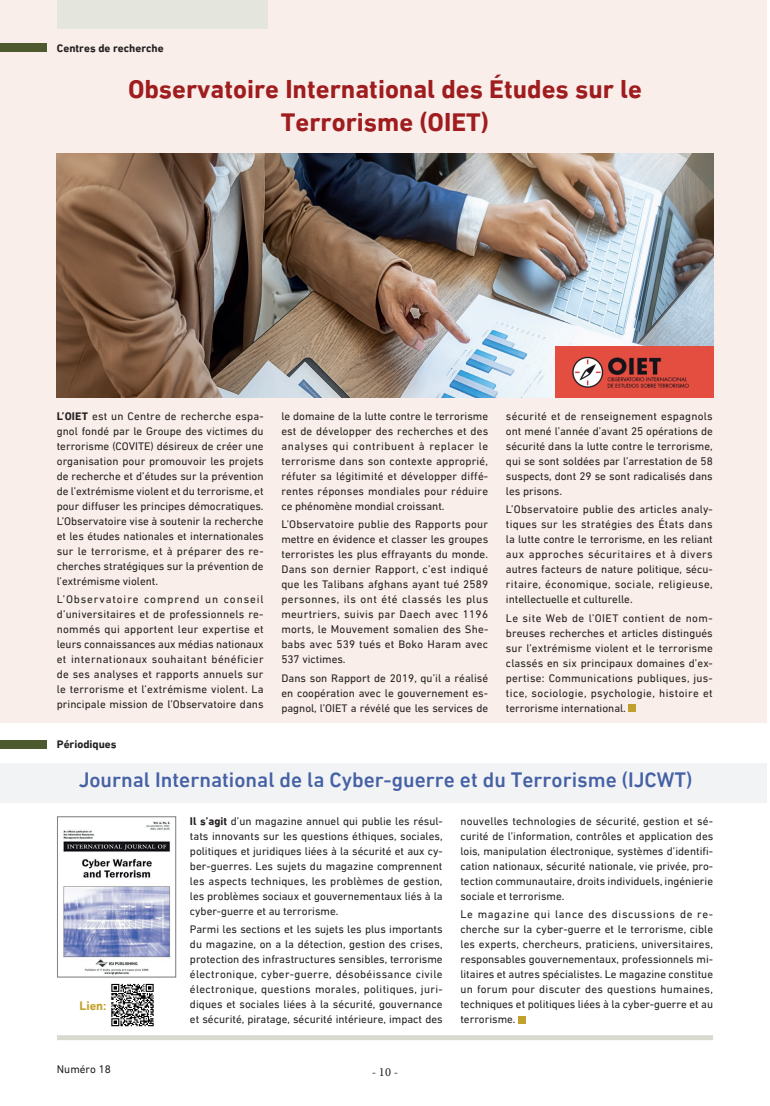
<style>
.page{position:relative;width:770px;height:1106px;background:#fff}
.page>*{position:absolute;margin:0;border:0;box-sizing:border-box;transform-origin:0 0}
.t1{font:700 26.25px/32.5px "DIN Next LTW23";color:#9f1c1f;text-align:center}
.t2{font:500 21.25px "DIN Next LT Arabic";color:#4561a6}
.t3{font:700 12.5px "DIN Next LTW23";color:#c1a12d}
.t4{font:12.5px "Minion Pro";color:#231f20}
.t5{font:11.25px/15px "DIN Next LT Arabic";color:#231f20;text-align:justify}
.t6{font:700 11.25px "DIN Next LT Arabic";color:#231f20}
.s1{font-weight:700}
</style>
<div class="page">
<div style="left:0;top:0;width:766px;height:723px;background:#f9eee9"></div>
<div style="left:628px;top:705px;width:7px;height:7px;background:#c1a12d"></div>
<img style="left:57px;top:154px;width:655px;height:244px">
<img style="left:555px;top:346px;width:157px;height:51px">
<div style="left:57px;top:0;width:210px;height:29px;background:#e4e6de"></div>
<div style="left:57px;top:1035px;width:655px;height:5px;background:#d9dacf"></div>
<div style="left:0;top:763px;width:766px;height:39px;background:#f2f3f4"></div>
<div style="left:518px;top:1016px;width:7px;height:7px;background:#c1a12d"></div>
<div style="left:0;top:740px;width:47px;height:8px;background:#4d5a30"></div>
<div style="left:0;top:43px;width:47px;height:9px;background:#4d5a30"></div>
<img style="left:63px;top:821px;width:108px;height:154px">
<div style="left:57px;top:816px;width:119px;height:161px;border:1px solid #808285"></div>
<svg style="left:111px;top:984px;width:43px;height:42px"></svg>
<p class="t6" style="left:57px;top:41px;width:108px">Centres de recherche</p>
<h1 class="t1" style="left:128px;top:73px;width:515px">Observatoire International des Études sur le<br>Terrorisme (OIET)</h1>
<p class="t5" style="left:57px;top:408px;width:208px"><span class="s1">L’OIET</span> est un Centre de recherche espa&shy;gnol fondé par le Groupe des victimes du terrorisme (COVITE) désireux de créer une organisation pour promouvoir les projets de recherche et d’études sur la prévention de l’extrémisme violent et du terrorisme, et pour diffuser les principes démocratiques.<br>L’Observatoire vise à soutenir la recherche et les études nationales et internationales sur le terrorisme, et à préparer des re&shy;cherches stratégiques sur la prévention de l’extrémisme violent.</p>
<p class="t5" style="left:57px;top:592px;width:208px">L’Observatoire comprend un conseil d’universitaires et de professionnels re&shy;nommés qui apportent leur expertise et leurs connaissances aux médias nationaux et internationaux souhaitant bénéficier de ses analyses et rapports annuels sur le terrorisme et l’extrémisme violent. La principale mission de l’Observatoire dans</p>
<p class="t6" style="left:57px;top:738px;width:61px">Périodiques</p>
<p class="t5" style="left:281px;top:408px;width:208px">le domaine de la lutte contre le terrorisme est de développer des recherches et des analyses qui contribuent à replacer le terrorisme dans son contexte approprié, réfuter sa légitimité et développer diffé&shy;rentes réponses mondiales pour réduire ce phénomène mondial croissant.</p>
<p class="t5" style="left:281px;top:517px;width:208px">L’Observatoire publie des Rapports pour mettre en évidence et classer les groupes terroristes les plus effrayants du monde.<br>Dans son dernier Rapport, c’est indiqué que les Talibans afghans ayant tué 2589 personnes, ils ont été classés les plus meurtriers, suivis par Daech avec 1196 morts, le Mouvement somalien des She&shy;babs avec 539 tués et Boko Haram avec 537 victimes.</p>
<p class="t5" style="left:281px;top:670px;width:208px">Dans son Rapport de 2019, qu’il a réalisé en coopération avec le gouvernement es&shy;pagnol, l’OIET a révélé que les services de</p>
<p class="t5" style="left:506px;top:408px;width:208px">sécurité et de renseignement espagnols ont mené l’année d’avant 25 opérations de sécurité dans la lutte contre le terrorisme, qui se sont soldées par l’arrestation de 58 suspects, dont 29 se sont radicalisés dans les prisons.</p>
<p class="t5" style="left:506px;top:502px;width:208px">L’Observatoire publie des articles analy&shy;tiques sur les stratégies des États dans la lutte contre le terrorisme, en les reliant aux approches sécuritaires et à divers autres facteurs de nature politique, sécu&shy;ritaire, économique, sociale, religieuse, intellectuelle et culturelle.</p>
<p class="t5" style="left:506px;top:610px;width:208px">Le site Web de l’OIET contient de nom&shy;breuses recherches et articles distingués sur l’extrémisme violent et le terrorisme classés en six principaux domaines d’ex&shy;pertise: Communications publiques, jus&shy;tice, sociologie, psychologie, histoire et terrorisme international.</p>
<h2 class="t2" style="left:79px;top:767px;width:615px">Journal International de la Cyber-guerre et du Terrorisme (IJCWT)</h2>
<p class="t3" style="left:79px;top:998px;width:29px">Lien:</p>
<p class="t5" style="left:190px;top:813px;width:254px"><span class="s1">Il s’agit</span> d’un magazine annuel qui publie les résul&shy;tats innovants sur les questions éthiques, sociales, politiques et juridiques liées à la sécurité et aux cy&shy;ber-guerres. Les sujets du magazine comprennent les aspects techniques, les problèmes de gestion, les problèmes sociaux et gouvernementaux liés à la cyber-guerre et au terrorisme.</p>
<p class="t5" style="left:190px;top:922px;width:254px">Parmi les sections et les sujets les plus importants du magazine, on a la détection, gestion des crises, protection des infrastructures sensibles, terrorisme électronique, cyber-guerre, désobéissance civile électronique, questions morales, politiques, juri&shy;diques et sociales liées à la sécurité, gouvernance et sécurité, piratage, sécurité intérieure, impact des</p>
<p class="t5" style="left:57px;top:1062px;width:56px">Numéro 18</p>
<p class="t4" style="left:371px;top:1063px;width:28px">- 10 -</p>
<p class="t5" style="left:460px;top:813px;width:254px">nouvelles technologies de sécurité, gestion et sé&shy;curité de l’information, contrôles et application des lois, manipulation électronique, systèmes d’identifi&shy;cation nationaux, sécurité nationale, vie privée, pro&shy;tection communautaire, droits individuels, ingénierie sociale et terrorisme.</p>
<p class="t5" style="left:460px;top:907px;width:254px">Le magazine qui lance des discussions de re&shy;cherche sur la cyber-guerre et le terrorisme, cible les experts, chercheurs, praticiens, universitaires, responsables gouvernementaux, professionnels mi&shy;litaires et autres spécialistes. Le magazine constitue un forum pour discuter des questions humaines, techniques et politiques liées à la cyber-guerre et au terrorisme.</p>
</div>
